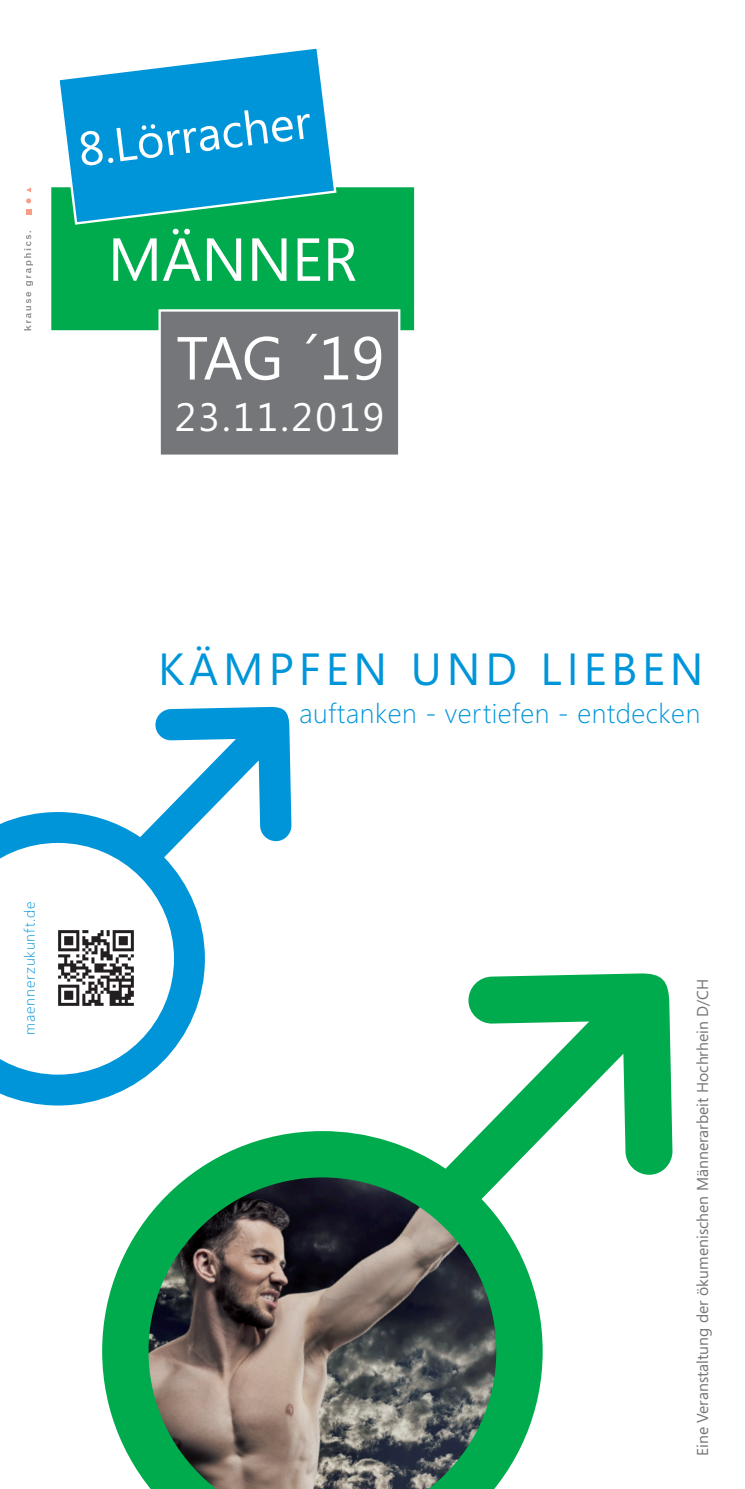
<style>
.page{position:relative;width:745px;height:1489px;background:#fff}
.page>*{position:absolute;margin:0;border:0;box-sizing:border-box;transform-origin:0 0}
.t1{font:60.5px "Segoe Media Center";color:#fff}
.t2{font:47.5px "Segoe Media Center";color:#fff}
.t3{font:45px "Segoe Media Center";letter-spacing:.11em;color:#0095d9}
.t4{font:39.5px "Segoe Media Center";letter-spacing:.06em;color:#fff}
.t5{font:300 27.25px "Segoe Media Center";letter-spacing:.02em;color:#0095d9}
.t6{font:15.75px "Segoe Media Center";color:#757679}
.t7{font:300 14.5px "Segoe Media Center";letter-spacing:.06em;color:#0095d9}
</style>
<div class="page">
<svg style="left:0;top:706px;width:291px;height:399px"></svg>
<svg style="left:102px;top:973px;width:570px;height:515px"></svg>
<div style="left:49px;top:185px;width:367px;height:147px;background:#00ab4d;border:2px solid #fff"></div>
<svg style="left:56px;top:48px;width:281px;height:177px"></svg>
<div style="left:158px;top:309px;width:242px;height:148px;background:#757679;border:2px solid #fff"></div>
<img style="left:46px;top:918px;width:99px;height:99px">
<svg style="left:24px;top:231px;width:9px;height:99px"></svg>
<svg style="left:26px;top:210px;width:5px;height:5px"></svg>
<svg style="left:26px;top:198px;width:5px;height:5px"></svg>
<svg style="left:26px;top:187px;width:5px;height:5px"></svg>
<h2 class="t2" style="left:74px;top:117px;width:235px;rotate:-7deg">8.Lörracher</h2>
<h1 class="t1" style="left:108px;top:218px;width:251px">MÄNNER</h1>
<h1 class="t1" style="left:176px;top:316px;width:209px">TAG ´19</h1>
<h3 class="t4" style="left:174px;top:389px;width:211px">23.11.2019</h3>
<p class="t7" style="left:20px;top:1034px;width:135px;rotate:-90deg">maennerzukunft.de</p>
<h3 class="t3" style="left:158px;top:638px;width:546px">KÄMPFEN UND LIEBEN</h3>
<h3 class="t5" style="left:299px;top:695px;width:402px">auftanken - vertiefen - entdecken</h3>
<p class="t6" style="left:691px;top:1455px;width:479px;rotate:-90deg">Eine Veranstaltung der ökumenischen Männerarbeit Hochrhein D/CH</p>
</div>
